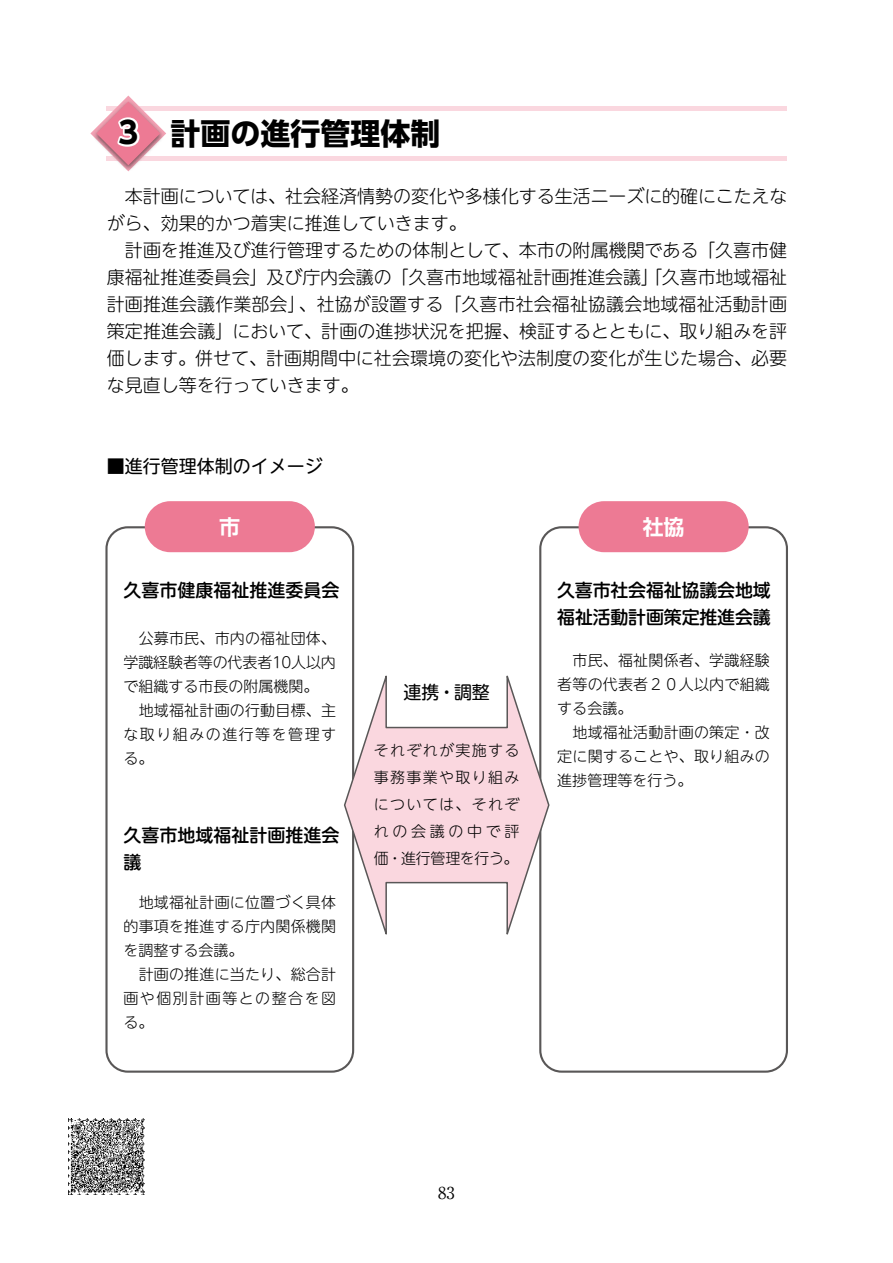
<style>
.page{position:relative;width:893px;height:1263px;background:#fff}
.page>*{position:absolute;margin:0;border:0;box-sizing:border-box;transform-origin:0 0}
.t1{font:700 30px "UD Shin Go Pro";color:#000}
.t2{font:700 21px "UD Shin Go Pro De";color:#fff}
.t3{font:300 18px/27px "UD Shin M Go Pro";color:#000}
.t4{font:500 18px/27px "UD Shin M Go Pro";letter-spacing:-.005em;color:#000}
.t5{font:18px "UD Shin M Go Pro";color:#000}
.t6{font:16.5px "Ryumin Pro";color:#000}
.t7{font:300 15px/24px "UD Shin M Go Pro";letter-spacing:.015em;color:#000}
.s1{color:#fff}
</style>
<div class="page">
<img style="left:68px;top:1118px;width:76px;height:77px">
<div style="left:105px;top:526px;width:249px;height:547px;border:2px solid #595757;border-radius:21px"></div>
<div style="left:539px;top:526px;width:249px;height:547px;border:2px solid #595757;border-radius:21px"></div>
<hr style="left:106px;top:157px;width:681px;height:4px;background:#fad7df">
<hr style="left:106px;top:106px;width:681px;height:4px;background:#fad7df">
<svg style="left:90px;top:95px;width:82px;height:77px"></svg>
<div style="left:145px;top:501px;width:170px;height:51px;background:#ed7a94;border-radius:26px"></div>
<div style="left:579px;top:501px;width:170px;height:51px;background:#ed7a94;border-radius:26px"></div>
<svg style="left:344px;top:667px;width:206px;height:276px"></svg>
<h1 class="t1" style="left:119px;top:109px;width:323px"><span class="s1">3</span> 計画の進行管理体制</h1>
<p class="t3" style="left:107px;top:181px;width:682px;text-indent:18px">本計画については、社会経済情勢の変化や多様化する生活ニーズに的確にこたえながら、効果的かつ着実に推進していきます。</p>
<p class="t3" style="left:107px;top:235px;width:682px;text-align:justify;text-indent:18px">計画を推進及び進行管理するための体制として、本市の附属機関である「久喜市健康福祉推進委員会」及び庁内会議の「久喜市地域福祉計画推進会議」「久喜市地域福祉計画推進会議作業部会」、社協が設置する「久喜市社会福祉協議会地域福祉活動計画策定推進会議」において、計画の進捗状況を把握、検証するとともに、取り組みを評価します。併せて、計画期間中に社会環境の変化や法制度の変化が生じた場合、必要な見直し等を行っていきます。</p>
<p class="t5" style="left:107px;top:451px;width:217px">■進行管理体制のイメージ</p>
<p class="t2" style="left:219px;top:509px;width:22px">市</p>
<p class="t2" style="left:643px;top:509px;width:43px">社協</p>
<p class="t4" style="left:124px;top:576px;width:217px">久喜市健康福祉推進委員会</p>
<p class="t7" style="left:123px;top:626px;width:214px">　公募市民、市内の福祉団体、学識経験者等の代表者10人以内で組織する市長の附属機関。　地域福祉計画の行動目標、主な取り組みの進行等を管理する。</p>
<p class="t4" style="left:124px;top:821px;width:217px">久喜市地域福祉計画推進会議</p>
<p class="t7" style="left:124px;top:890px;width:214px">　地域福祉計画に位置づく具体的事項を推進する庁内関係機関を調整する会議。<br>　計画の推進に当たり、総合計画や個別計画等との整合を図る。</p>
<p class="t5" style="left:404px;top:677px;width:88px">連携・調整</p>
<p class="t7" style="left:374px;top:736px;width:147px;line-height:27px;text-align:justify">それぞれが実施する事務事業や取り組みについては、それぞれの会議の中で評価・進行管理を行う。</p>
<p class="t4" style="left:557px;top:576px;width:215px">久喜市社会福祉協議会地域福祉活動計画策定推進会議</p>
<p class="t7" style="left:557px;top:647px;width:214px">　市民、福祉関係者、学識経験者等の代表者２０人以内で組織する会議。<br>　地域福祉活動計画の策定・改定に関することや、取り組みの進捗管理等を行う。</p>
<p class="t6" style="left:438px;top:1180px;width:18px">83</p>
</div>
